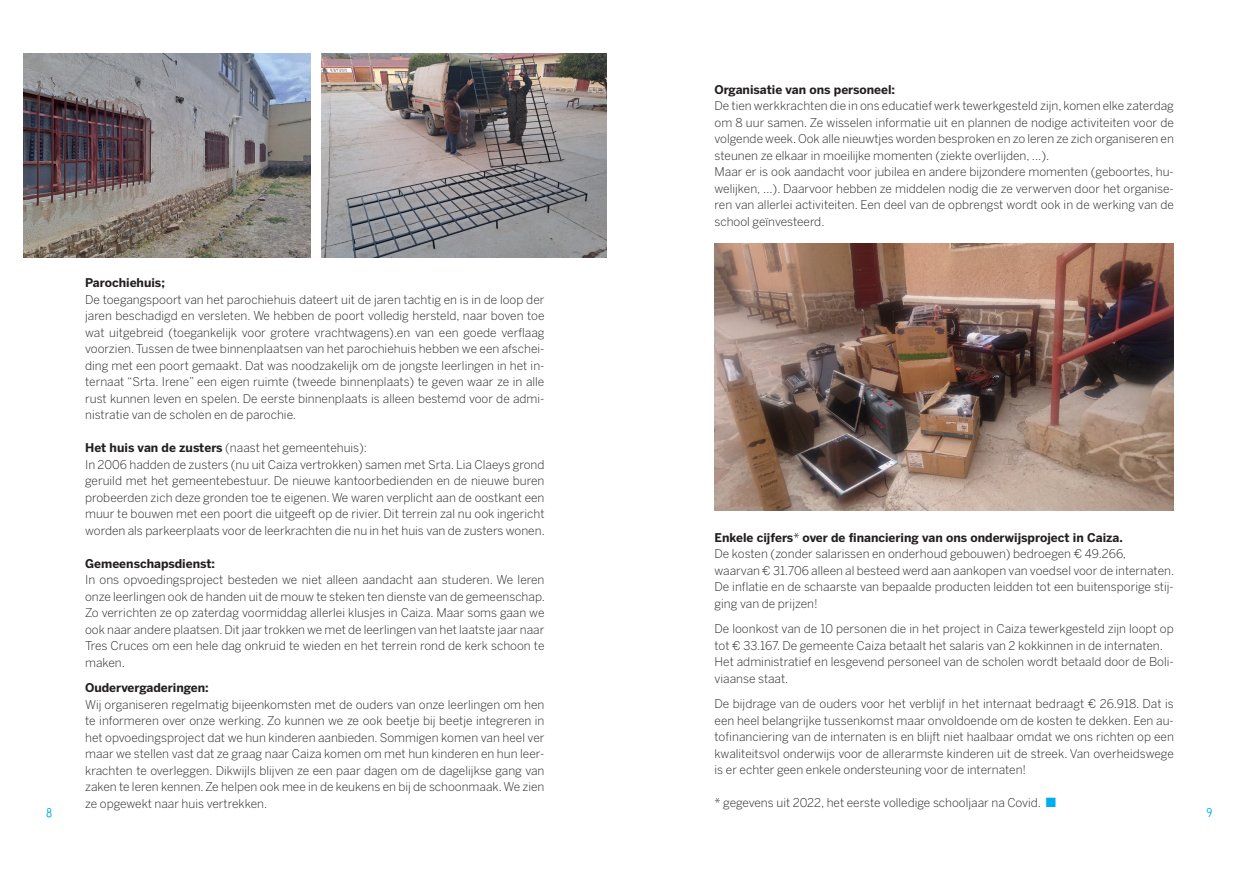
<style>
.page{position:relative;width:1259px;height:893px;background:#fff}
.page>*{position:absolute;margin:0;border:0;box-sizing:border-box;transform-origin:0 0}
.t1{font:300 12px/16.5px "Benton Sans";color:#231f20;text-align:justify}
.t2{font:700 12px "Benton Sans";color:#231f20}
.t3{font:12px "Mensch";color:#00aeef}
.s1{font-weight:700}
.s2{font-weight:400}
.s3{color:#00aeef}
</style>
<div class="page">
<img style="left:23px;top:53px;width:287px;height:204px">
<img style="left:321px;top:53px;width:285px;height:204px">
<img style="left:714px;top:243px;width:460px;height:267px">
<p class="t2" style="left:714px;top:82px;width:182px">Organisatie van ons personeel:</p>
<p class="t1" style="left:714px;top:98px;width:461px">De tien werkkrachten die in ons educatief werk tewerkgesteld zijn, komen elke zaterdag om 8 uur samen. Ze wisselen informatie uit en plannen de nodige activiteiten voor de volgende week. Ook alle nieuwtjes worden besproken en zo leren ze zich organiseren en steunen ze elkaar in moeilijke momenten (ziekte overlijden, ...).</p>
<p class="t1" style="left:714px;top:164px;width:461px">Maar er is ook aandacht voor jubilea en andere bijzondere momenten (geboortes, hu&shy;welijken, …). Daarvoor hebben ze middelen nodig die ze verwerven door het organise&shy;ren van allerlei activiteiten. Een deel van de opbrengst wordt ook in de werking van de school geïnvesteerd.</p>
<p class="t2" style="left:85px;top:276px;width:81px">Parochiehuis;</p>
<p class="t1" style="left:85px;top:291px;width:461px">De toegangspoort van het parochiehuis dateert uit de jaren tachtig en is in de loop der jaren beschadigd en versleten. We hebben de poort volledig hersteld, naar boven toe wat uitgebreid (toegankelijk voor grotere vrachtwagens).en van een goede verflaag voorzien. Tussen de twee binnenplaatsen van het parochiehuis hebben we een afschei&shy;ding met een poort gemaakt. Dat was noodzakelijk om de jongste leerlingen in het in&shy;ternaat “Srta. Irene” een eigen ruimte (tweede binnenplaats) te geven waar ze in alle rust kunnen leven en spelen. De eerste binnenplaats is alleen bestemd voor de admi&shy;nistratie van de scholen en de parochie.</p>
<p class="t1" style="left:85px;top:440px;width:283px"><span class="s1">Het huis van de zusters</span> (naast het gemeentehuis):</p>
<p class="t1" style="left:85px;top:456px;width:461px">In 2006 hadden de zusters (nu uit Caiza vertrokken) samen met Srta. Lia Claeys grond geruild met het gemeentebestuur. De nieuwe kantoorbedienden en de nieuwe buren probeerden zich deze gronden toe te eigenen. We waren verplicht aan de oostkant een muur te bouwen met een poort die uitgeeft op de rivier. Dit terrein zal nu ook ingericht worden als parkeerplaats voor de leerkrachten die nu in het huis van de zusters wonen.</p>
<p class="t2" style="left:85px;top:556px;width:131px">Gemeenschapsdienst:</p>
<p class="t1" style="left:85px;top:572px;width:461px">In ons opvoedingsproject besteden we niet alleen aandacht aan studeren. We leren onze leerlingen ook de handen uit de mouw te steken ten dienste van de gemeenschap.<br>Zo verrichten ze op zaterdag voormiddag allerlei klusjes in Caiza. Maar soms gaan we ook naar andere plaatsen. Dit jaar trokken we met de leerlingen van het laatste jaar naar Tres Cruces om een hele dag onkruid te wieden en het terrein rond de kerk schoon te maken.</p>
<p class="t2" style="left:85px;top:681px;width:125px">Oudervergaderingen:</p>
<p class="t1" style="left:85px;top:696px;width:461px">Wij organiseren regelmatig bijeenkomsten met de ouders van onze leerlingen om hen te informeren over onze werking. Zo kunnen we ze ook beetje bij beetje integreren in het opvoedingsproject dat we hun kinderen aanbieden. Sommigen komen van heel ver maar we stellen vast dat ze graag naar Caiza komen om met hun kinderen en hun leer&shy;krachten te overleggen. Dikwijls blijven ze een paar dagen om de dagelijkse gang van zaken te leren kennen. Ze helpen ook mee in de keukens en bij de schoonmaak. We zien ze opgewekt naar huis vertrekken.</p>
<p class="t2" style="left:714px;top:530px;width:410px">Enkele cijfers<span class="s2">*</span> over de financiering van ons onderwijsproject in Caiza.</p>
<p class="t1" style="left:714px;top:546px;width:413px">De kosten (zonder salarissen en onderhoud gebouwen) bedroegen € 49.266,</p>
<p class="t1" style="left:714px;top:562px;width:461px">waarvan € 31.706 alleen al besteed werd aan aankopen van voedsel voor de internaten.<br>De inflatie en de schaarste van bepaalde producten leidden tot een buitensporige stij&shy;ging van de prijzen!</p>
<p class="t1" style="left:714px;top:621px;width:461px">De loonkost van de 10 personen die in het project in Caiza tewerkgesteld zijn loopt op tot € 33.167. De gemeente Caiza betaalt het salaris van 2 kokkinnen in de internaten.</p>
<p class="t1" style="left:714px;top:654px;width:461px">Het administratief en lesgevend personeel van de scholen wordt betaald door de Boli&shy;viaanse staat.</p>
<p class="t1" style="left:714px;top:696px;width:461px">De bijdrage van de ouders voor het verblijf in het internaat bedraagt € 26.918. Dat is een heel belangrijke tussenkomst maar onvoldoende om de kosten te dekken. Een au&shy;tofinanciering van de internaten is en blijft niet haalbaar omdat we ons richten op een kwaliteitsvol onderwijs voor de allerarmste kinderen uit de streek. Van overheidswege is er echter geen enkele ondersteuning voor de internaten!</p>
<p class="t1" style="left:714px;top:795px;width:343px">* gegevens uit 2022, het eerste volledige schooljaar na Covid. <span class="s3">■</span></p>
<p class="t3" style="left:47px;top:807px;width:6px">8</p>
<p class="t3" style="left:1207px;top:807px;width:7px">9</p>
</div>
